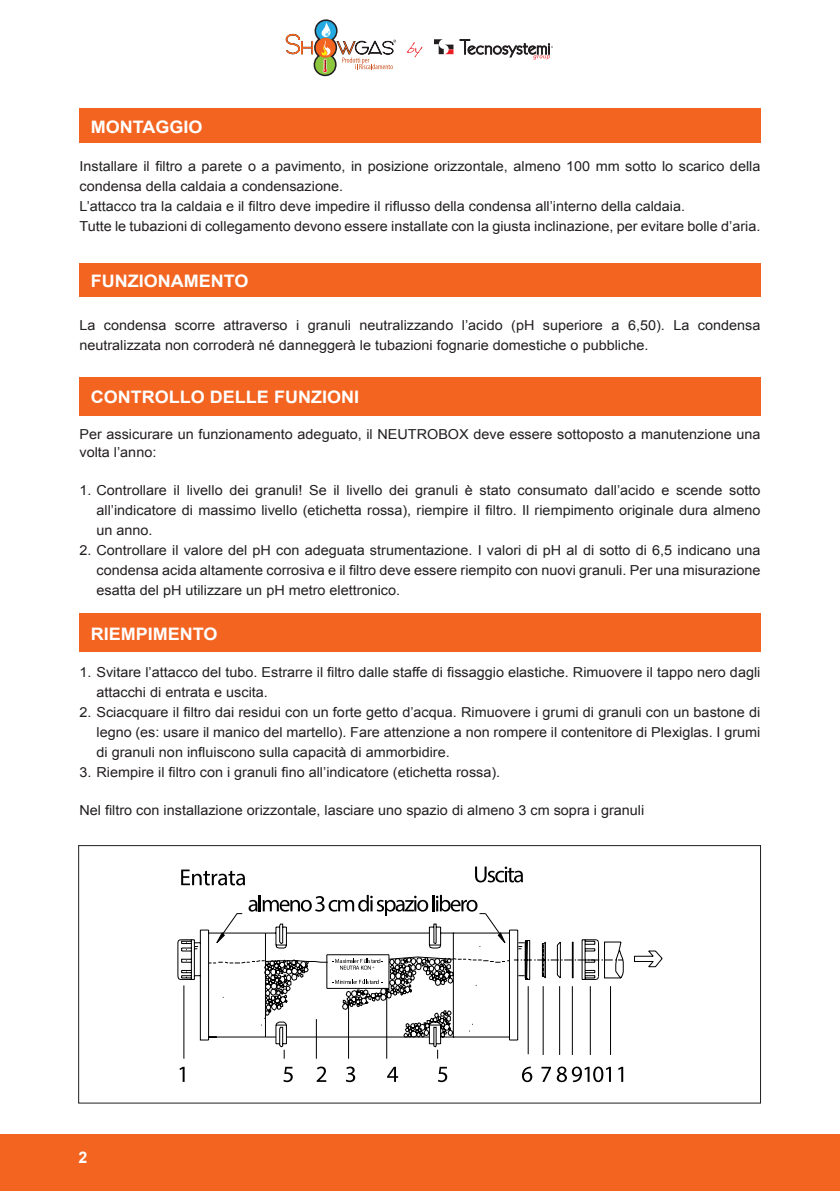
<style>
.page{position:relative;width:840px;height:1191px;background:#fff}
.page>*{position:absolute;margin:0;border:0;box-sizing:border-box;transform-origin:0 0}
.t1{font:700 17.2px "Arial";color:#fff;scale:1.05 1}
.t2{font:700 16px "Arial";color:#fff}
.t3{font:13.8px/20px "Arial";color:#231f20;scale:1.05 1}
</style>
<div class="page">
<hr style="left:839px;top:1134px;width:1px;height:57px;background:#f36421">
<svg style="left:434px;top:39px;width:19px;height:15px"></svg>
<svg style="left:459px;top:39px;width:93px;height:21px"></svg>
<svg style="left:406px;top:42px;width:16px;height:15px"></svg>
<svg style="left:285px;top:19px;width:111px;height:58px"></svg>
<div style="left:0;top:1134px;width:839px;height:57px;background:#f36421"></div>
<svg style="left:179px;top:1066px;width:5px;height:15px"></svg>
<svg style="left:283px;top:1066px;width:9px;height:16px"></svg>
<svg style="left:316px;top:1066px;width:10px;height:15px"></svg>
<svg style="left:346px;top:1066px;width:9px;height:16px"></svg>
<svg style="left:387px;top:1066px;width:11px;height:15px"></svg>
<svg style="left:181px;top:869px;width:64px;height:16px"></svg>
<svg style="left:438px;top:1066px;width:9px;height:16px"></svg>
<svg style="left:522px;top:1066px;width:10px;height:16px"></svg>
<svg style="left:541px;top:1066px;width:9px;height:15px"></svg>
<svg style="left:556px;top:1066px;width:54px;height:16px"></svg>
<svg style="left:618px;top:1066px;width:5px;height:15px"></svg>
<svg style="left:475px;top:866px;width:47px;height:16px"></svg>
<svg style="left:177px;top:895px;width:446px;height:164px"></svg>
<div style="left:79px;top:109px;width:681px;height:34px;background:#f36421"></div>
<div style="left:79px;top:263px;width:681px;height:34px;background:#f36421"></div>
<div style="left:79px;top:377px;width:681px;height:38px;background:#f36421"></div>
<div style="left:79px;top:614px;width:681px;height:38px;background:#f36421"></div>
<div style="left:78px;top:845px;width:682px;height:258px;border:1px solid #231f20"></div>
<p class="t1" style="left:91px;top:116px;width:108px">MONTAGGIO</p>
<p class="t3" style="left:79px;top:157px;width:649px">Installare il filtro a parete o a pavimento, in posizione orizzontale, almeno 100 mm sotto lo scarico della condensa della caldaia a condensazione.<br>L’attacco tra la caldaia e il filtro deve impedire il riflusso della condensa all’interno della caldaia.<br>Tutte le tubazioni di collegamento devono essere installate con la giusta inclinazione, per evitare bolle d’aria.</p>
<p class="t1" style="left:91px;top:270px;width:152px">FUNZIONAMENTO</p>
<p class="t3" style="left:79px;top:315px;width:649px">La condensa scorre attraverso i granuli neutralizzando l’acido (pH superiore a 6,50). La condensa neutralizzata non corroderà né danneggerà le tubazioni fognarie domestiche o pubbliche.</p>
<p class="t1" style="left:91px;top:386px;width:257px">CONTROLLO DELLE FUNZIONI</p>
<p class="t3" style="left:79px;top:425px;width:649px;line-height:18px">Per assicurare un funzionamento adeguato, il NEUTROBOX deve essere sottoposto a manutenzione una volta l’anno:</p>
<p class="t3" style="left:96px;top:480px;width:633px;text-align:justify;text-indent:-17px">1. Controllare il livello dei granuli! Se il livello dei granuli è stato consumato dall’acido e scende sotto all’indicatore di massimo livello (etichetta rossa), riempire il filtro. Il riempimento originale dura almeno un anno.</p>
<p class="t3" style="left:96px;top:540px;width:633px;text-align:justify;text-indent:-17px">2. Controllare il valore del pH con adeguata strumentazione. I valori di pH al di sotto di 6,5 indicano una condensa acida altamente corrosiva e il filtro deve essere riempito con nuovi granuli. Per una misurazione esatta del pH utilizzare un pH metro elettronico.</p>
<p class="t1" style="left:91px;top:623px;width:122px">RIEMPIMENTO</p>
<p class="t3" style="left:96px;top:662px;width:633px;text-indent:-17px">1. Svitare l’attacco del tubo. Estrarre il filtro dalle staffe di fissaggio elastiche. Rimuovere il tappo nero dagli attacchi di entrata e uscita.</p>
<p class="t3" style="left:96px;top:702px;width:633px;text-align:justify;text-indent:-17px">2. Sciacquare il filtro dai residui con un forte getto d’acqua. Rimuovere i grumi di granuli con un bastone di legno (es: usare il manico del martello). Fare attenzione a non rompere il contenitore di Plexiglas. I grumi di granuli non influiscono sulla capacità di ammorbidire.</p>
<p class="t3" style="left:79px;top:762px;width:402px">3. Riempire il filtro con i granuli fino all’indicatore (etichetta rossa).</p>
<p class="t3" style="left:79px;top:800px;width:539px">Nel filtro con installazione orizzontale, lasciare uno spazio di almeno 3 cm sopra i granuli</p>
<p class="t2" style="left:79px;top:1146px;width:10px">2</p>
</div>
